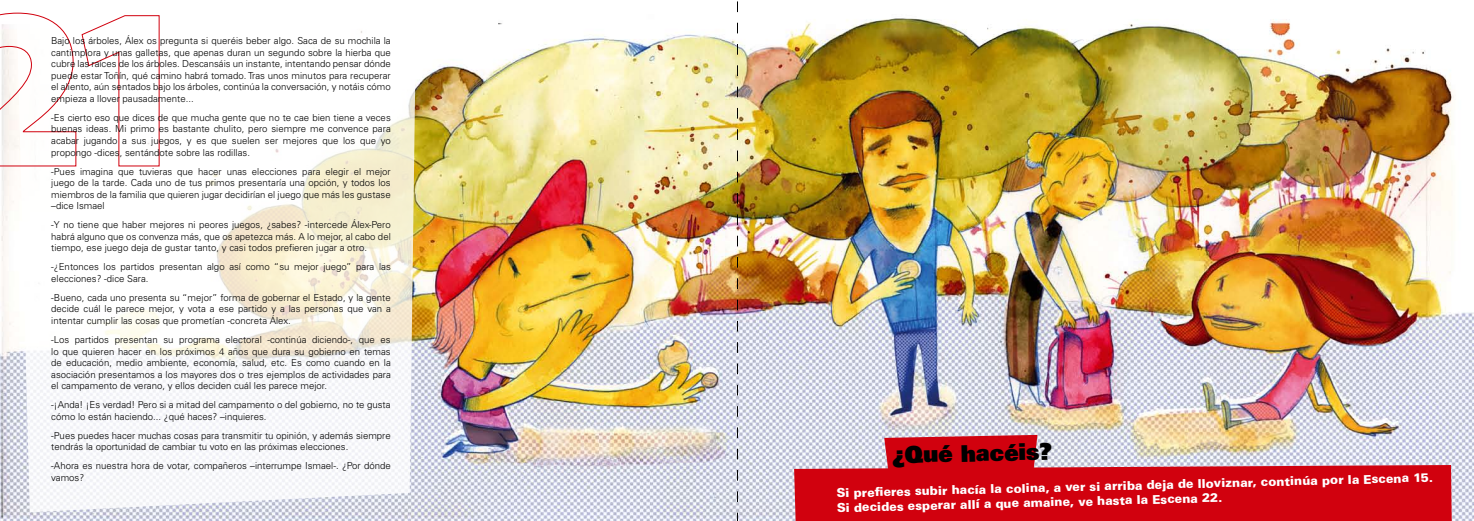
<style>
.page{position:relative;width:1474px;height:521px;background:#fff}
.page>*{position:absolute;margin:0;border:0;box-sizing:border-box;transform-origin:0 0}
.t1{font:23.19px "Univers LT Std X Black";color:#000}
.t2{font:900 12.25px/13.8px "Univers LT Std";color:#fff}
.t3{font:300 9.62px/11.5px "Univers LT Std";color:#000;text-align:justify}
</style>
<div class="page">
<img style="left:0;top:18px;width:1473px;height:503px">
<div style="left:794px;top:465px;width:657px;height:56px;background:#d1010e"></div>
<div style="left:884px;top:435px;width:153px;height:71px;background:#d1010e"></div>
<svg style="left:17px;top:18px;width:399px;height:494px"></svg>
<svg style="left:0;top:12px;width:160px;height:155px"></svg>
<svg style="left:737px;top:1px;width:1px;height:520px"></svg>
<p class="t3" style="left:51px;top:35px;width:341px">Bajo los árboles, Álex os pregunta si queréis beber algo. Saca de su mochila la cantimplora y unas galletas, que apenas duran un segundo sobre la hierba que cubre las raíces de los árboles. Descansáis un instante, intentando pensar dónde puede estar Toñín, qué camino habrá tomado. Tras unos minutos para recuperar el aliento, aún sentados bajo los árboles, continúa la conversación, y notáis cómo empieza a llover pausadamente...</p>
<p class="t3" style="left:51px;top:112px;width:341px">-Es cierto eso que dices de que mucha gente que no te cae bien tiene a veces buenas ideas. Mi primo es bastante chulito, pero siempre me convence para acabar jugando a sus juegos, y es que suelen ser mejores que los que yo propongo -dices, sentándote sobre las rodillas.</p>
<p class="t3" style="left:51px;top:165px;width:341px">-Pues imagina que tuvieras que hacer unas elecciones para elegir el mejor juego de la tarde. Cada uno de tus primos presentaría una opción, y todos los miembros de la familia que quieren jugar decidirían el juego que más les gustase –dice Ismael</p>
<p class="t3" style="left:51px;top:219px;width:341px">-Y no tiene que haber mejores ni peores juegos, ¿sabes? -intercede Álex-Pero habrá alguno que os convenza más, que os apetezca más. A lo mejor, al cabo del tiempo, ese juego deja de gustar tanto, y casi todos prefieren jugar a otro.</p>
<p class="t3" style="left:51px;top:261px;width:341px">-¿Entonces los partidos presentan algo así como “su mejor juego” para las elecciones? -dice Sara.</p>
<p class="t3" style="left:51px;top:292px;width:341px">-Bueno, cada uno presenta su “mejor” forma de gobernar el Estado, y la gente decide cuál le parece mejor, y vota a ese partido y a las personas que van a intentar cumplir las cosas que prometían -concreta Álex.</p>
<p class="t3" style="left:51px;top:334px;width:341px">-Los partidos presentan su programa electoral -continúa diciendo-, que es lo que quieren hacer en los próximos 4 años que dura su gobierno en temas de educación, medio ambiente, economía, salud, etc. Es como cuando en la asociación presentamos a los mayores dos o tres ejemplos de actividades para el campamento de verano, y ellos deciden cuál les parece mejor.</p>
<p class="t3" style="left:51px;top:399px;width:341px">-¡Anda! ¡Es verdad! Pero si a mitad del campamento o del gobierno, no te gusta cómo lo están haciendo... ¿qué haces? –inquieres.</p>
<p class="t3" style="left:51px;top:429px;width:341px">-Pues puedes hacer muchas cosas para transmitir tu opinión, y además siempre tendrás la oportunidad de cambiar tu voto en las próximas elecciones.</p>
<p class="t3" style="left:51px;top:460px;width:341px">-Ahora es nuestra hora de votar, compañeros –interrumpe Ismael-. ¿Por dónde vamos?</p>
<h1 class="t1" style="left:892px;top:439px;width:161px;rotate:-1deg">¿Qué hacéis?</h1>
<p class="t2" style="left:836px;top:488px;width:598px;rotate:-2deg">Si prefi eres subir hacía la colina, a ver si arriba deja de lloviznar, continúa por la Escena 15.<br>Si decides esperar allí a que amaine, ve hasta la Escena 22.</p>
</div>
